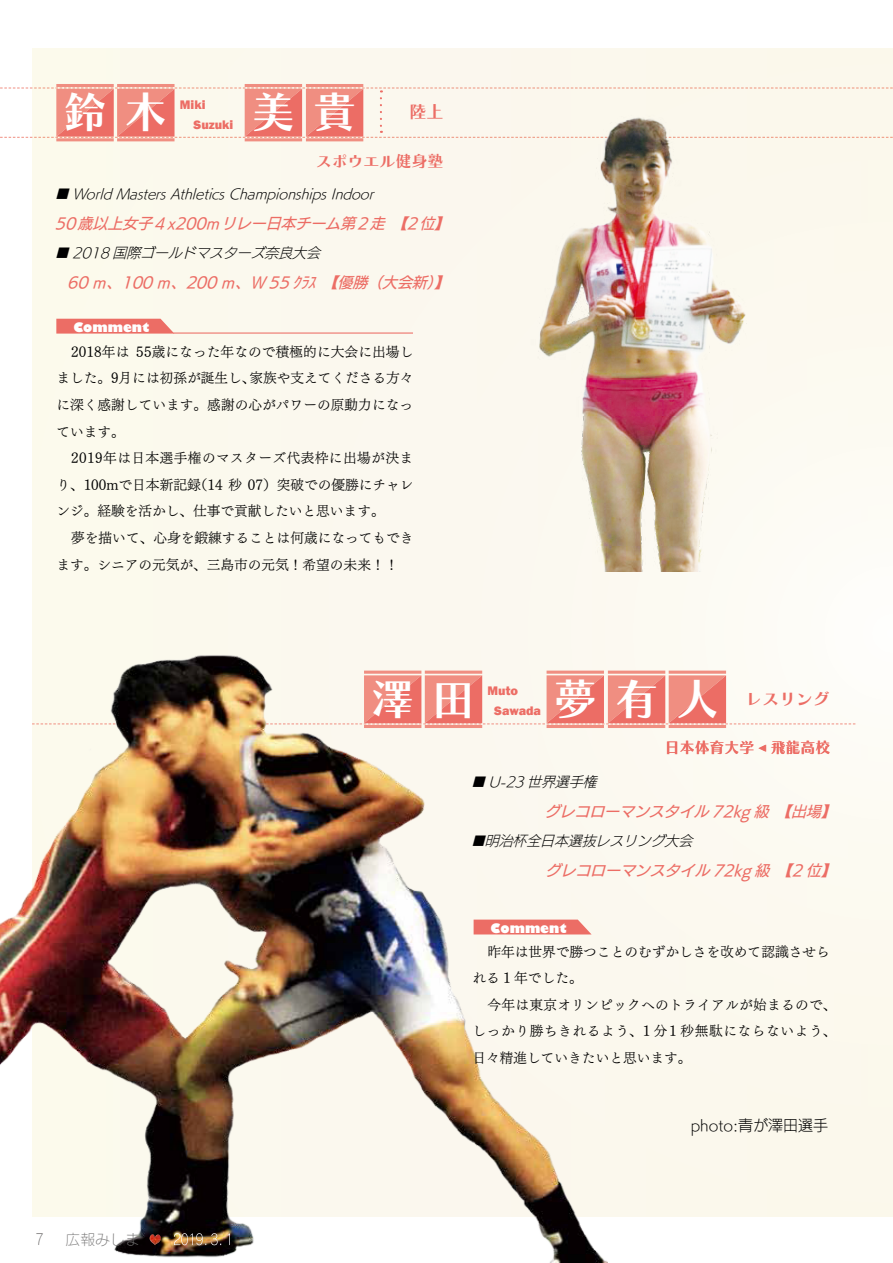
<style>
.page{position:relative;width:893px;height:1263px;background:#fff}
.page>*{position:absolute;margin:0;border:0;box-sizing:border-box;transform-origin:0 0}
.t1{font:43.05px "Chiaro Std B";letter-spacing:.41em;color:#fff}
.t2{font:16.95px "Chiaro Std B";color:#ec6d65}
.t3{font:15.9px "Chiaro Std B";color:#ec6d65}
.t4{font:15px "UD Kakugo Large Pro L";color:#000}
.t5{font:italic 14.85px "UD Kakugo Large Pro M";color:#ec6d65}
.t6{font:14.85px "Chiaro Std B";color:#ec6d65}
.t7{font:14.85px "Rodin Cattleya Pro L";color:#727171}
.t8{font:14.85px "Rodin Cattleya Pro L";color:#595757;scale:.8 1}
.t9{font:13.8px/26.5px "UD Mincho Pro L";color:#000;text-align:justify}
.t10{font:italic 13.8px "UD Kakugo Large Pro L";color:#000}
.t11{font:800 12.75px/19.8px "Franklin Gothic";color:#ec6d65}
.t12{font:800 12.75px "Gill Sans";color:#fff}
.s1{font-family:"Minion Pro"}
</style>
<div class="page">
<div style="left:33px;top:49px;width:860px;height:1167px;background:#fbf9ee"></div>
<img style="left:539px;top:141px;width:207px;height:431px">
<svg style="left:56px;top:319px;width:117px;height:15px;background:#ed776f"></svg>
<hr style="left:173px;top:332px;width:240px;height:2px;background:#ec6d65">
<svg style="left:0;top:84px;width:893px;height:57px"></svg>
<img style="left:0;top:651px;width:607px;height:612px">
<svg style="left:32px;top:671px;width:824px;height:57px"></svg>
<svg style="left:474px;top:919px;width:118px;height:15px;background:#ed7b72"></svg>
<svg style="left:150px;top:1234px;width:3px;height:9px"></svg>
<svg style="left:174px;top:1233px;width:56px;height:12px"></svg>
<h1 class="t1" style="left:64px;top:85px;width:105px">鈴木</h1>
<p class="t11" style="left:194px;top:95px;width:41px;text-indent:-14px">Miki<br>Suzuki</p>
<h1 class="t1" style="left:252px;top:85px;width:106px">美貴</h1>
<p class="t3" style="left:316px;top:151px;width:129px">スポウエル健身塾</p>
<p class="t2" style="left:410px;top:101px;width:36px">陸上</p>
<p class="t10" style="left:55px;top:183px;width:326px">■ WorldMastersAthleticsChampionshipsIndoor</p>
<p class="t5" style="left:55px;top:211px;width:402px">50歳以上女子４x200mリレー日本チーム第2走【2位】</p>
<p class="t10" style="left:55px;top:242px;width:272px">■ 2018 国際ゴールドマスターズ奈良大会</p>
<p class="t5" style="left:67px;top:271px;width:390px">60 ｍ、100 ｍ、200 ｍ、Ｗ 55 ｸﾗｽ【優勝（大会新）】</p>
<p class="t12" style="left:73px;top:319px;width:78px">Comment</p>
<p class="t9" style="left:56px;top:338px;width:359px;text-indent:15px">2018年は 55歳になった年なので積極的に大会に出場しました。9月には初孫が誕生し、家族や支えてくださる方々に深く感謝しています。感謝の心がパワーの原動力になっています。</p>
<p class="t9" style="left:56px;top:444px;width:359px;text-indent:15px">2019年は日本選手権のマスターズ代表枠に出場が決まり、100mで日本新記録（14 秒 07）突破での優勝にチャレンジ。経験を活かし、仕事で貢献したいと思います。</p>
<p class="t9" style="left:56px;top:524px;width:359px;text-indent:15px">夢を描いて、心身を鍛練することは何歳になってもできます。シニアの元気が、三島市の元気！希望の未来！！</p>
<h1 class="t1" style="left:371px;top:672px;width:105px">澤田</h1>
<p class="t11" style="left:494px;top:681px;width:48px;text-indent:-7px">Muto<br>Sawada</p>
<h1 class="t1" style="left:554px;top:672px;width:167px">夢有人</h1>
<p class="t2" style="left:745px;top:688px;width:87px">レスリング</p>
<p class="t6" style="left:665px;top:738px;width:167px">日本体育大学 <span class="s1">◀</span> 飛龍高校</p>
<p class="t10" style="left:471px;top:770px;width:132px">■ U-23 世界選手権</p>
<p class="t5" style="left:545px;top:799px;width:299px">グレコローマンスタイル 72kg 級【出場】</p>
<p class="t10" style="left:471px;top:830px;width:228px">■明治杯全日本選抜レスリング大会</p>
<p class="t5" style="left:546px;top:859px;width:298px">グレコローマンスタイル 72kg 級【2 位】</p>
<p class="t12" style="left:491px;top:920px;width:78px">Comment</p>
<p class="t9" style="left:472px;top:938px;width:359px;text-indent:15px">昨年は世界で勝つことのむずかしさを改めて認識させられる 1 年でした。</p>
<p class="t9" style="left:472px;top:991px;width:365px;text-indent:15px">今年は東京オリンピックへのトライアルが始まるので、しっかり勝ちきれるよう、1 分1 秒無駄にならないよう、日々精進していきたいと思います。</p>
<p class="t8" style="left:36px;top:1230px;width:12px">7</p>
<p class="t7" style="left:66px;top:1230px;width:76px">広報みしま</p>
<p class="t4" style="left:691px;top:1113px;width:139px">photo:青が澤田選手</p>
</div>
